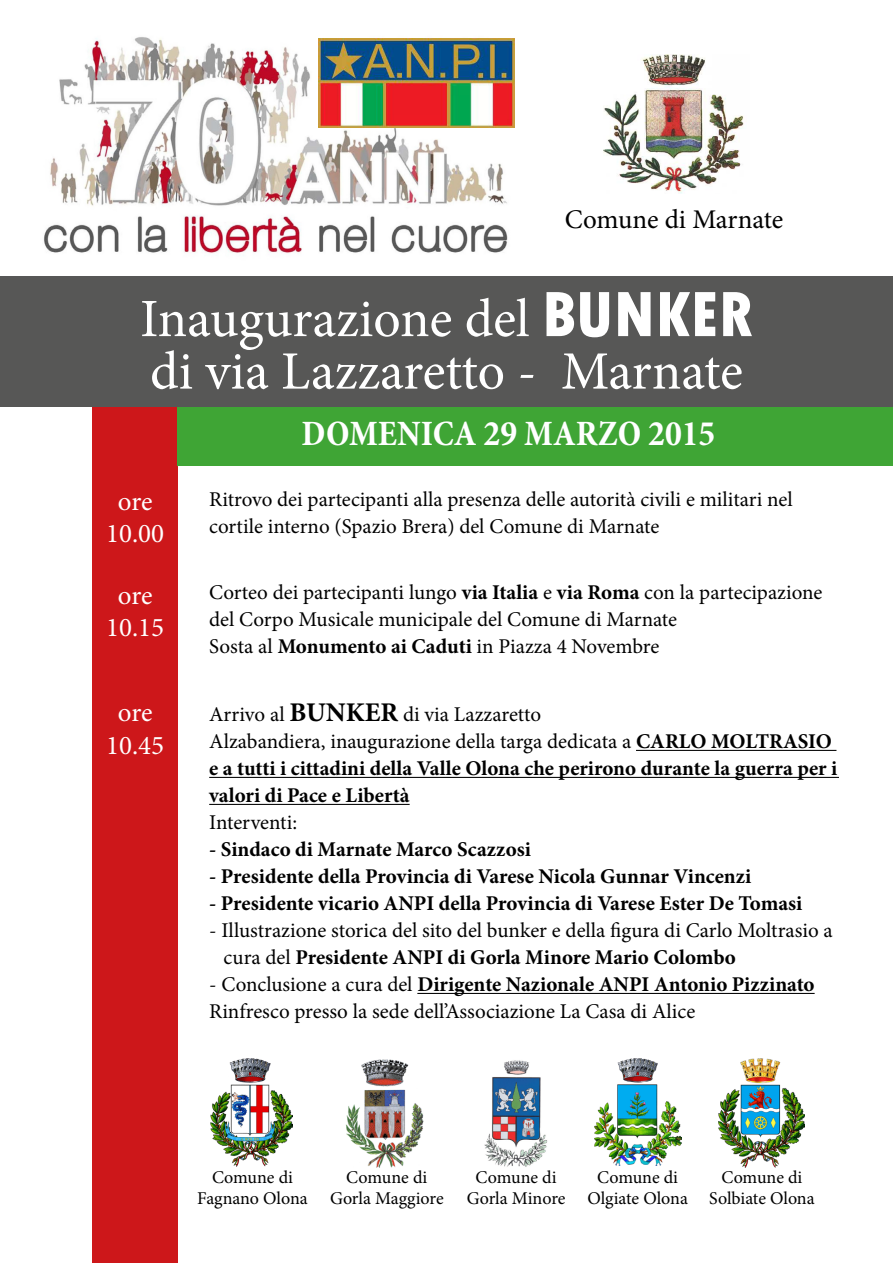
<style>
.page{position:relative;width:893px;height:1263px;background:#fff}
.page>*{position:absolute;margin:0;border:0;box-sizing:border-box;transform-origin:0 0}
.t1{font:54px/52.5px "Minion Pro";color:#fff}
.t2{font:700 condensed 36px "Minion Pro";color:#fff}
.t3{font:27px/32.4px "Minion Pro";letter-spacing:-.005em;color:#fff;text-align:center}
.t4{font:27px "Minion Pro";letter-spacing:-.005em;color:#000}
.t5{font:21px/27px "Minion Pro";color:#000}
.t6{font:700 21px/27px "Minion Pro";color:#000}
.t7{font:18px/21.6px "Minion Pro";letter-spacing:-.005em;color:#000;text-align:center}
.s1{font-family:"Tw Cen";font-weight:800;font-stretch:condensed;font-size:67.5px}
.s2{font-weight:700}
.s3{font-weight:400}
.s4{font-size:27px}
</style>
<div class="page">
<div style="left:0;top:276px;width:893px;height:131px;background:#575756"></div>
<div style="left:93px;top:407px;width:85px;height:856px;background:#cd171a"></div>
<div style="left:178px;top:407px;width:715px;height:59px;background:#3fa535"></div>
<img style="left:604px;top:54px;width:140px;height:139px">
<img style="left:210px;top:1059px;width:82px;height:108px">
<img style="left:346px;top:1059px;width:77px;height:108px">
<img style="left:484px;top:1060px;width:64px;height:107px">
<img style="left:594px;top:1059px;width:87px;height:107px">
<img style="left:44px;top:37px;width:471px;height:217px">
<img style="left:319px;top:39px;width:195px;height:89px">
<img style="left:718px;top:1059px;width:87px;height:108px">
<hr style="left:636px;top:750px;width:200px;height:1px;background:#000">
<hr style="left:209px;top:777px;width:630px;height:1px;background:#000">
<hr style="left:209px;top:804px;width:201px;height:1px;background:#000">
<hr style="left:417px;top:993px;width:398px;height:1px;background:#000">
<p class="t4" style="left:565px;top:202px;width:220px">Comune di Marnate</p>
<h1 class="t1" style="left:140px;top:293px;width:614px">Inaugurazione del <span class="s1">BUNKER </span>di via Lazzaretto - Marnate</h1>
<p class="t3" style="left:106px;top:485px;width:59px">ore<br>10.00</p>
<p class="t3" style="left:106px;top:579px;width:59px">ore<br>10.15</p>
<p class="t3" style="left:106px;top:697px;width:59px">ore<br>10.45</p>
<h2 class="t2" style="left:301px;top:409px;width:415px">DOMENICA 29 MARZO 2015</h2>
<p class="t5" style="left:209px;top:486px;width:585px">Ritrovo dei partecipanti alla presenza delle autorità civili e militari nel cortile interno (Spazio Brera) del Comune di Marnate</p>
<p class="t5" style="left:209px;top:579px;width:615px">Corteo dei partecipanti lungo <span class="s2">via Italia</span> e <span class="s2">via Roma</span> con la partecipazione del Corpo Musicale municipale del Comune di Marnate<br>Sosta al <span class="s2">Monumento ai Caduti</span> in Piazza 4 Novembre</p>
<p class="t6" style="left:209px;top:701px;width:630px"><span class="s3">Arrivo al</span> <span class="s4">BUNKER</span> <span class="s3">di via Lazzaretto<br>Alzabandiera, inaugurazione della targa dedicata a</span> CARLO MOLTRASIO e a tutti i cittadini della Valle Olona che perirono durante la guerra per i valori di Pace e Libertà</p>
<p class="t5" style="left:209px;top:809px;width:90px">Interventi:</p>
<p class="t6" style="left:209px;top:836px;width:323px">- Sindaco di Marnate Marco Scazzosi</p>
<p class="t6" style="left:209px;top:863px;width:544px">- Presidente della Provincia di Varese Nicola Gunnar Vincenzi</p>
<p class="t6" style="left:209px;top:890px;width:595px">- Presidente vicario ANPI della Provincia di Varese Ester De Tomasi</p>
<p class="t5" style="left:223px;top:917px;width:611px;text-indent:-14px">- Illustrazione storica del sito del bunker e della figura di Carlo Moltrasio a cura del <span class="s2">Presidente ANPI di Gorla Minore Mario Colombo</span></p>
<p class="t5" style="left:209px;top:971px;width:607px">- Conclusione a cura del <span class="s2">Dirigente Nazionale ANPI Antonio Pizzinato<br></span>Rinfresco presso la sede dell’Associazione La Casa di Alice</p>
<p class="t7" style="left:197px;top:1166px;width:112px">Comune di<br>Fagnano Olona</p>
<p class="t7" style="left:330px;top:1166px;width:115px">Comune di<br>Gorla Maggiore</p>
<p class="t7" style="left:467px;top:1166px;width:100px">Comune di<br>Gorla Minore</p>
<p class="t7" style="left:587px;top:1166px;width:102px">Comune di<br>Olgiate Olona</p>
<p class="t7" style="left:709px;top:1166px;width:107px">Comune di<br>Solbiate Olona</p>
</div>
